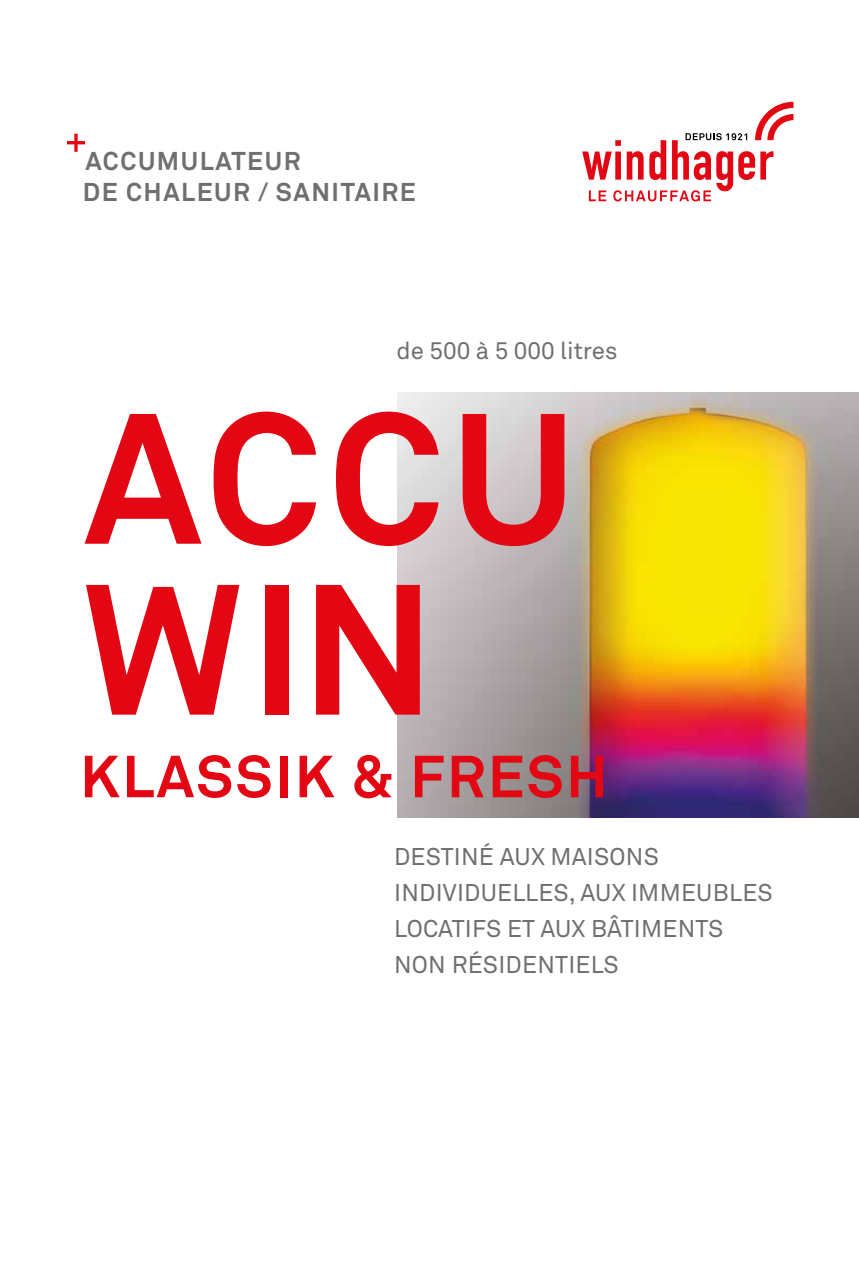
<style>
.page{position:relative;width:859px;height:1263px;background:#fff}
.page>*{position:absolute;margin:0;border:0;box-sizing:border-box;transform-origin:0 0}
.t1{font:700 183px/170.9px "Akkurat Pro";letter-spacing:.04em;color:#e30613}
.t2{font:700 58.5px "Akkurat Pro";letter-spacing:.04em;color:#e30613}
.t3{font:700 25.5px/30.6px "Akkurat Pro";letter-spacing:.06em;color:#706f6f}
.t4{font:24px/36px "Akkurat Pro";letter-spacing:.01em;color:#706f6f}
</style>
<div class="page">
<img style="left:398px;top:393px;width:461px;height:425px">
<svg style="left:67px;top:134px;width:18px;height:18px"></svg>
<svg style="left:582px;top:102px;width:211px;height:99px"></svg>
<p class="t3" style="left:83px;top:145px;width:335px">ACCUMULATEUR<br>DE CHALEUR / SANITAIRE</p>
<p class="t4" style="left:396px;top:332px;width:223px">de 500 à 5 000 litres</p>
<h1 class="t1" style="left:83px;top:392px;width:495px">ACCU<br>WI N</h1>
<h2 class="t2" style="left:80px;top:741px;width:529px">KLASSIK &amp; FRESH</h2>
<p class="t4" style="left:394px;top:839px;width:380px">DESTINÉ AUX MAISONS<br>INDIVIDUELLES, AUX IMMEUBLES<br>LOCATIFS ET AUX BÂTIMENTS<br>NON RÉSIDENTIELS</p>
</div>
